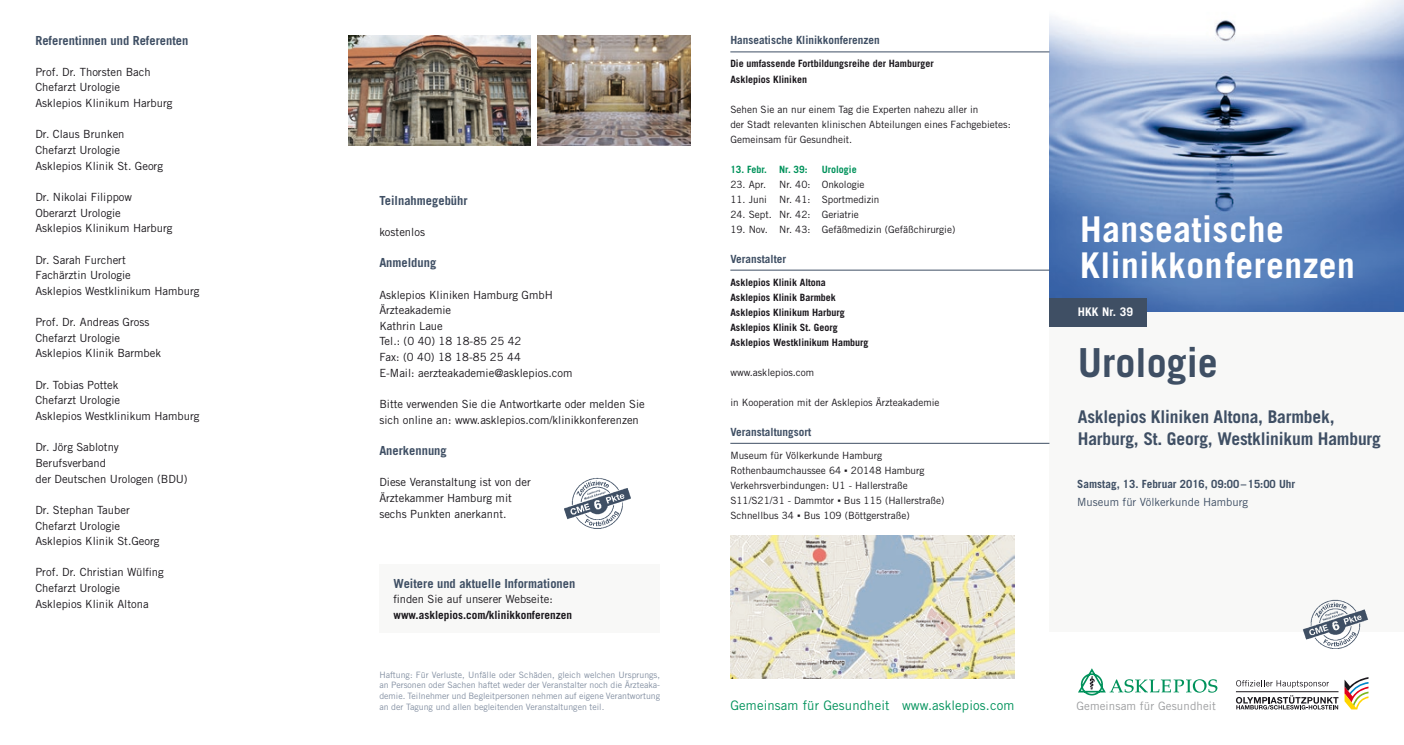
<style>
.page{position:relative;width:1404px;height:745px;background:#fff}
.page>*{position:absolute;margin:0;border:0;box-sizing:border-box;transform-origin:0 0}
.t1{font:700 40px "Trade Gothic LT Std";color:#3f4f64}
.t2{font:700 35.5px/36.9px "Trade Gothic LT Std";letter-spacing:.015em;color:#fff}
.t3{font:700 17.5px/22.5px "Trade Gothic LT Std";letter-spacing:-.01em;color:#3f4f64}
.t4{font:13.12px "Trade Gothic LT Std";letter-spacing:.01em;color:#00925b}
.t5{font:700 12.5px "Trade Gothic LT Std";color:#3f4f64}
.t6{font:700 11.88px "Trade Gothic LT Std";letter-spacing:.01em;color:#fff}
.t7{font:11.5px "Trade Gothic LT Std";letter-spacing:.01em;color:#9d9ea0}
.t8{font:11.25px/15.6px "Trade Gothic LT Std";color:#1a171c}
.t9{font:700 11.25px "Trade Gothic LT Std";color:#3f4f64}
.t10{font:700 11.25px "Trade Gothic LT Std";color:#1a171c}
.t11{font:11.25px "Trade Gothic LT Std";color:#3f4f64}
.t12{font:10px/15px "Trade Gothic LT Std";color:#1a171c}
.t13{font:700 10px/15px "Trade Gothic LT Std";color:#1a171c}
.t14{font:700 10px "Trade Gothic LT Std";color:#00925b}
.t15{font:8.75px/10.5px "Trade Gothic LT Std";color:#8490a2;text-align:justify}
.s1{font-family:"Arial"}
</style>
<div class="page">
<img style="left:537px;top:35px;width:154px;height:110px">
<img style="left:348px;top:35px;width:182px;height:110px">
<img style="left:1049px;top:0;width:354px;height:312px">
<div style="left:1049px;top:312px;width:354px;height:319px;background:#f8f8f7"></div>
<div style="left:1049px;top:298px;width:98px;height:28px;background:#3f4f64"></div>
<img style="left:1302px;top:599px;width:66px;height:50px">
<svg style="left:1078px;top:668px;width:139px;height:27px"></svg>
<hr style="left:1235px;top:691px;width:103px;height:1px;background:#1a171c">
<svg style="left:1235px;top:695px;width:103px;height:14px"></svg>
<svg style="left:1344px;top:677px;width:24px;height:32px"></svg>
<svg style="left:1236px;top:680px;width:92px;height:7px"></svg>
<hr style="left:730px;top:52px;width:319px;height:1px;background:#3f4f64">
<hr style="left:730px;top:270px;width:319px;height:1px;background:#3f4f64">
<hr style="left:730px;top:442px;width:319px;height:1px;background:#3f4f64">
<img style="left:730px;top:535px;width:284px;height:143px">
<img style="left:564px;top:477px;width:66px;height:52px">
<div style="left:379px;top:564px;width:280px;height:68px;background:#f8f8f7"></div>
<p class="t5" style="left:35px;top:32px;width:154px">Referentinnen und Referenten</p>
<p class="t8" style="left:35px;top:64px;width:138px">Prof. Dr. Thorsten Bach<br>Chefarzt Urologie<br>Asklepios Klinikum Harburg</p>
<p class="t8" style="left:35px;top:126px;width:129px">Dr. Claus Brunken<br>Chefarzt Urologie<br>Asklepios Klinik St. Georg</p>
<p class="t8" style="left:35px;top:189px;width:138px">Dr. Nikolai Filippow<br>Oberarzt Urologie<br>Asklepios Klinikum Harburg</p>
<p class="t8" style="left:35px;top:251px;width:165px">Dr. Sarah Furchert<br>Fachärztin Urologie<br>Asklepios Westklinikum Hamburg</p>
<p class="t8" style="left:35px;top:314px;width:127px">Prof. Dr. Andreas Gross<br>Chefarzt Urologie<br>Asklepios Klinik Barmbek</p>
<p class="t8" style="left:35px;top:376px;width:165px">Dr. Tobias Pottek<br>Chefarzt Urologie<br>Asklepios Westklinikum Hamburg</p>
<p class="t8" style="left:35px;top:439px;width:154px">Dr. Jörg Sablotny<br>Berufsverband<br>der Deutschen Urologen (BDU)</p>
<p class="t8" style="left:35px;top:501px;width:126px">Dr. Stephan Tauber<br>Chefarzt Urologie<br>Asklepios Klinik St.Georg</p>
<p class="t8" style="left:35px;top:564px;width:130px">Prof. Dr. Christian Wülfing<br>Chefarzt Urologie<br>Asklepios Klinik Altona</p>
<p class="t5" style="left:393px;top:575px;width:183px">Weitere und aktuelle Informationen</p>
<p class="t5" style="left:379px;top:192px;width:90px">Teilnahmegebühr</p>
<p class="t8" style="left:379px;top:224px;width:47px">kostenlos</p>
<p class="t5" style="left:379px;top:255px;width:58px">Anmeldung</p>
<p class="t8" style="left:379px;top:286px;width:195px">Asklepios Kliniken Hamburg GmbH<br>Ärzteakademie<br>Kathrin Laue<br>Tel.: (0 40) 18 18-85 25 42<br>Fax: (0 40) 18 18-85 25 44<br>E-Mail: aerzteakademie@asklepios.com</p>
<p class="t8" style="left:379px;top:396px;width:267px">Bitte verwenden Sie die Antwortkarte oder melden Sie sich online an: www.asklepios.com/klinikkonferenzen</p>
<p class="t5" style="left:379px;top:442px;width:69px">Anerkennung</p>
<p class="t8" style="left:379px;top:474px;width:153px">Diese Veranstaltung ist von der<br>Ärztekammer Hamburg mit sechs Punkten anerkannt.</p>
<p class="t8" style="left:393px;top:591px;width:161px">finden Sie auf unserer Webseite:</p>
<p class="t10" style="left:393px;top:607px;width:180px">www.asklepios.com/klinikkonferenzen</p>
<p class="t15" style="left:379px;top:669px;width:282px">Haftung: Für Verluste, Unfälle oder Schäden, gleich welchen Ursprungs, an Personen oder Sachen haftet weder der Veranstalter noch die Ärzteaka&shy;demie. Teilnehmer und Begleitpersonen nehmen auf eigene Verantwortung an der Tagung und allen begleitenden Veranstaltungen teil.</p>
<p class="t9" style="left:730px;top:34px;width:151px">Hanseatische Klinikkonferenzen</p>
<p class="t13" style="left:730px;top:56px;width:205px">Die umfassende Fortbildungsreihe der Hamburger<br>Asklepios Kliniken</p>
<p class="t12" style="left:730px;top:101px;width:282px">Sehen Sie an nur einem Tag die Experten nahezu aller in<br>der Stadt relevanten klinischen Abteilungen eines Fachgebietes:<br>Gemeinsam für Gesundheit.</p>
<p class="t14" style="left:730px;top:163px;width:79px">13. Febr. Nr. 39:</p>
<p class="t14" style="left:821px;top:163px;width:36px">Urologie</p>
<p class="t12" style="left:730px;top:176px;width:37px">23. Apr.</p>
<p class="t12" style="left:779px;top:176px;width:87px">Nr. 40: Onkologie</p>
<p class="t12" style="left:730px;top:191px;width:151px">11. Juni Nr. 41: Sportmedizin</p>
<p class="t12" style="left:730px;top:206px;width:130px">24. Sept. Nr. 42: Geriatrie</p>
<p class="t12" style="left:730px;top:221px;width:226px">19. Nov. Nr. 43: Gefäßmedizin (Gefäßchirurgie)</p>
<p class="t9" style="left:730px;top:251px;width:57px">Veranstalter</p>
<p class="t13" style="left:730px;top:274px;width:140px">Asklepios Klinik Altona<br>Asklepios Klinik Barmbek<br>Asklepios Klinikum Harburg<br>Asklepios Klinik St. Georg<br>Asklepios Westklinikum Hamburg</p>
<p class="t12" style="left:730px;top:364px;width:85px">www.asklepios.com</p>
<p class="t12" style="left:730px;top:394px;width:211px">in Kooperation mit der Asklepios Ärzteakademie</p>
<p class="t9" style="left:730px;top:424px;width:82px">Veranstaltungsort</p>
<p class="t12" style="left:730px;top:447px;width:216px">Museum für Völkerkunde Hamburg Rothenbaumchaussee 64 <span class="s1">▪</span> 20148 Hamburg Verkehrsverbindungen: U1 - Hallerstraße S11/S21/31 - Dammtor <span class="s1">▪</span> Bus 115 (Hallerstraße)<br>Schnellbus 34 <span class="s1">▪</span> Bus 109 (Böttgerstraße)</p>
<h2 class="t2" style="left:1080px;top:210px;width:276px">Hanseatische<br>Klinikkonferenzen</h2>
<p class="t6" style="left:1077px;top:305px;width:57px">HKK Nr. 39</p>
<h1 class="t1" style="left:1077px;top:338px;width:141px">Urologie</h1>
<h3 class="t3" style="left:1077px;top:404px;width:305px">Asklepios Kliniken Altona, Barmbek,<br>Harburg, St. Georg, Westklinikum Hamburg</h3>
<p class="t9" style="left:1077px;top:476px;width:219px">Samstag, 13. Februar 2016, 09:00–15:00 Uhr</p>
<p class="t11" style="left:1077px;top:495px;width:172px">Museum für Völkerkunde Hamburg</p>
<p class="t4" style="left:730px;top:696px;width:285px">Gemeinsam für Gesundheit www.asklepios.com</p>
<p class="t7" style="left:1076px;top:698px;width:141px">Gemeinsam für Gesundheit</p>
</div>
